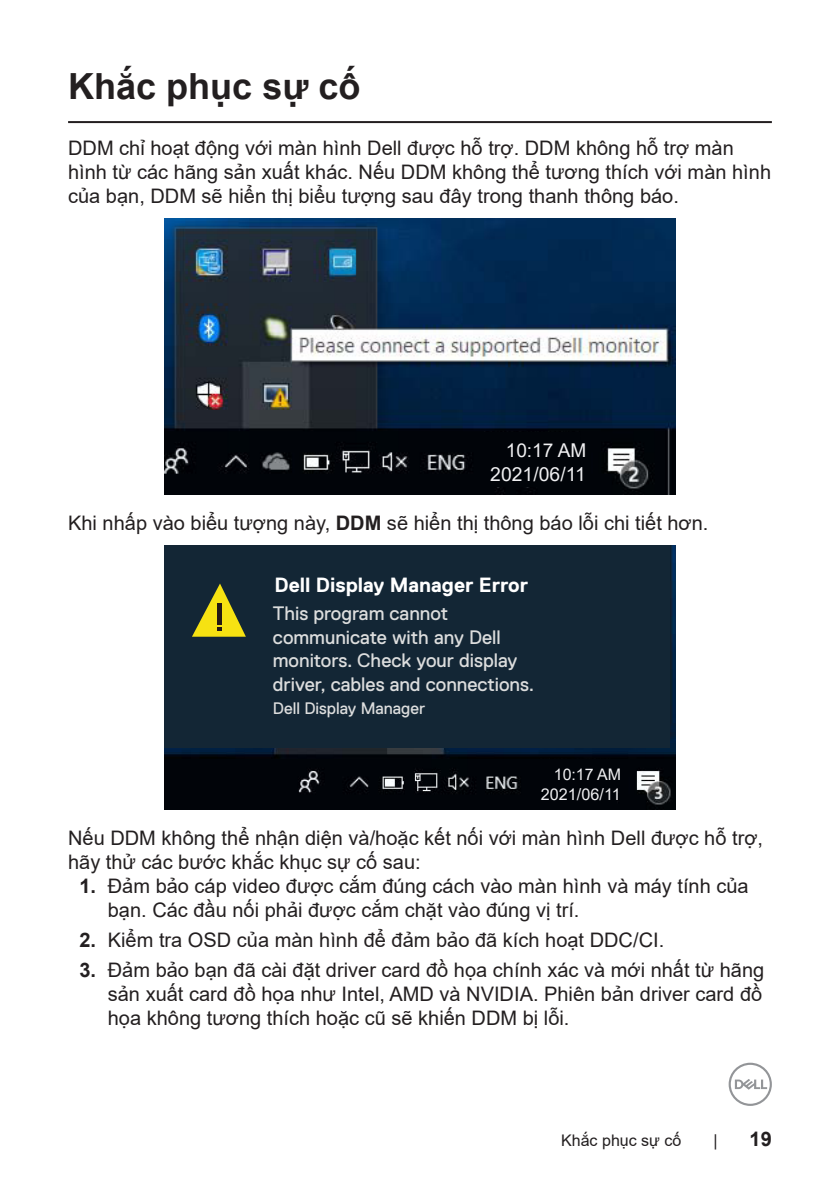
<style>
.page{position:relative;width:840px;height:1191px;background:#fff}
.page>*{position:absolute;margin:0;border:0;box-sizing:border-box;transform-origin:0 0}
.Head_1{font:700 36px "Arial";color:#231f20}
.t1{font:700 20.6px "Dell Replica";color:#fff}
.Paragraph{font:20px/24px "Arial";color:#231f20}
.t2{font:700 20px "Arial";color:#231f20}
.t3{font:19.4px/23.4px "Dell Replica";color:#dcdddd}
.t4{font:19.4px "Arial";color:#f0f0f2}
.t5{font:19px "Arial";color:#f0f0f2}
.t6{font:16.6px "Dell Replica";color:#dcdddd}
.t7{font:16.2px "Arial";color:#f0f0f2}
.t8{font:16px "Arial";color:#231f20}
.t9{font:16px "Arial";color:#f0f0f2}
.s1{font-weight:700}
</style>
<div class="page">
<svg style="left:728px;top:1062px;width:43px;height:44px"></svg>
<hr style="left:68px;top:121px;width:703px;height:2px;background:#231f20">
<img style="left:164px;top:218px;width:511px;height:276px">
<div style="left:475px;top:433px;width:104px;height:54px;background:#010409"></div>
<img style="left:164px;top:545px;width:511px;height:265px">
<div style="left:526px;top:759px;width:89px;height:47px;background:#010409"></div>
<div style="left:164px;top:545px;width:505px;height:203px;background:#132635"></div>
<svg style="left:192px;top:583px;width:54px;height:53px"></svg>
<p class="Head_1" style="left:68px;top:61px;width:294px">Khắc phục sự cố</p>
<p class="Paragraph" style="left:68px;top:136px;width:704px">DDM chỉ hoạt động với màn hình Dell được hỗ trợ. DDM không hỗ trợ màn hình từ các hãng sản xuất khác. Nếu DDM không thể tương thích với màn hình của bạn, DDM sẽ hiển thị biểu tượng sau đây trong thanh thông báo.</p>
<p class="t5" style="left:505px;top:437px;width:82px">10:17 AM</p>
<p class="t4" style="left:490px;top:460px;width:97px">2021/06/11</p>
<p class="Paragraph" style="left:68px;top:511px;width:641px">Khi nhấp vào biểu tượng này, <span class="s1">DDM</span> sẽ hiển thị thông báo lỗi chi tiết hơn.</p>
<p class="t1" style="left:274px;top:573px;width:255px">Dell Display Manager Error</p>
<p class="t3" style="left:273px;top:602px;width:263px">This program cannot communicate with any Dell monitors. Check your display driver, cables and connections.</p>
<p class="t6" style="left:273px;top:699px;width:154px">Dell Display Manager</p>
<p class="t9" style="left:553px;top:763px;width:69px">10:17 AM</p>
<p class="t7" style="left:540px;top:783px;width:81px">2021/06/11</p>
<p class="Paragraph" style="left:68px;top:826px;width:696px">Nếu DDM không thể nhận diện và/hoặc kết nối với màn hình Dell được hỗ trợ, hãy thử các bước khắc khục sự cố sau:</p>
<p class="Paragraph" style="left:108px;top:874px;width:642px;text-indent:-28px"><span class="s1">1.</span> Đảm bảo cáp video được cắm đúng cách vào màn hình và máy tính của bạn. Các đầu nối phải được cắm chặt vào đúng vị trí.</p>
<p class="Paragraph" style="left:79px;top:928px;width:586px"><span class="s1">2.</span> Kiểm tra OSD của màn hình để đảm bảo đã kích hoạt DDC/CI.</p>
<p class="Paragraph" style="left:108px;top:957px;width:657px;text-align:justify;text-indent:-28px"><span class="s1">3.</span> Đảm bảo bạn đã cài đặt driver card đồ họa chính xác và mới nhất từ hãng sản xuất card đồ họa như Intel, AMD và NVIDIA. Phiên bản driver card đồ họa không tương thích hoặc cũ sẽ khiến DDM bị lỗi.</p>
<p class="t8" style="left:561px;top:1129px;width:121px">Khắc phục sự cố</p>
<p class="t8" style="left:713px;top:1129px;width:6px">|</p>
<p class="t2" style="left:749px;top:1124px;width:24px">19</p>
</div>
